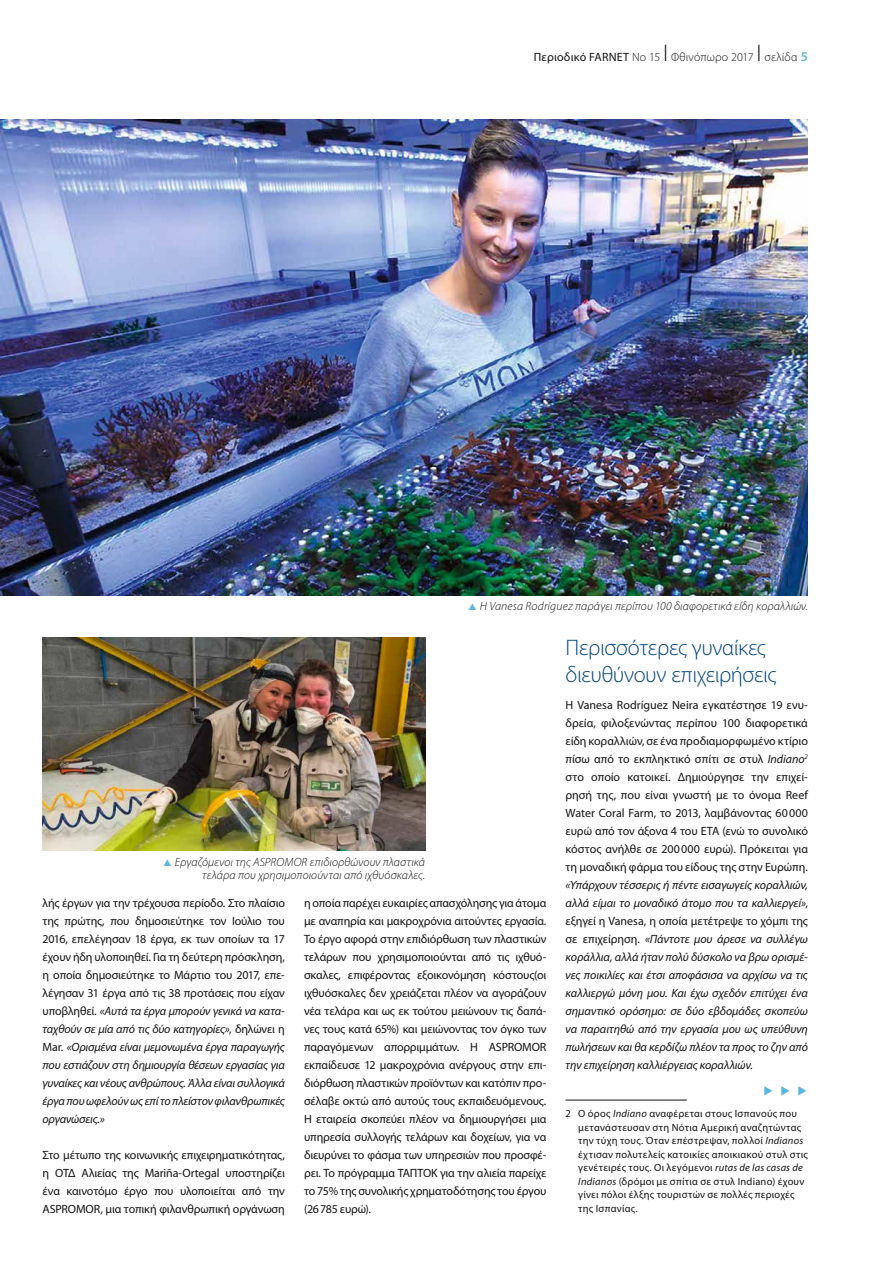
<style>
.page{position:relative;width:893px;height:1263px;background:#fff}
.page>*{position:absolute;margin:0;border:0;box-sizing:border-box;transform-origin:0 0}
.t1{font:300 22.5px/27px "Myriad Pro";letter-spacing:-.015em;color:#00467f}
.t2{font:15px "Apple Symbols";color:#5cb7de}
.t3{font:12px/18px "Myriad Pro";letter-spacing:-.01em;color:#141415;text-align:justify}
.t4{font:italic 12px/18px "Myriad Pro";letter-spacing:-.005em;color:#141415;text-align:justify}
.t5{font:italic 300 12px/13.5px "Myriad Pro";letter-spacing:.01em;color:#141415;text-align:right}
.t6{font:300 12px "Myriad Pro";letter-spacing:.015em;color:#141415}
.t7{font:10.5px/13.5px "Myriad Pro";letter-spacing:.02em;color:#141415}
.s1{font-weight:400}
.s2{font-size:24px}
.s3{font-weight:600;font-size:13.5px;color:#5cb7de}
.s4{color:#5cb7de}
.s5{font-style:italic}
.s6{font-style:normal}
</style>
<div class="page">
<img style="left:0;top:119px;width:808px;height:476px">
<hr style="left:566px;top:1100px;width:121px;height:1px;background:#141415">
<img style="left:43px;top:638px;width:382px;height:212px">
<p class="t6" style="left:534px;top:50px;width:276px"><span class="s1">Περιοδικό FARNET</span> No 15 <span class="s2">I</span> Φθινόπωρο 2017 <span class="s2">I</span> σελίδα <span class="s3">5</span></p>
<p class="t5" style="left:467px;top:600px;width:342px"><span class="s4">▲</span> H Vanesa Rodríguez παράγει περίπου 100 διαφορετικά είδη κοραλλιών.</p>
<p class="t5" style="left:163px;top:855px;width:264px"><span class="s4">▲</span> Εργαζόμενοι της ASPROMOR επιδιορθώνουν πλαστικά τελάρα που χρησιμοποιούνται από ιχθυόσκαλες.</p>
<p class="t3" style="left:43px;top:893px;width:244px">λής έργων για την τρέχουσα περίοδο. Στο πλαίσιο της πρώτης, που δημοσιεύτηκε τον Ιούλιο του 2016, επελέγησαν 18 έργα, εκ των οποίων τα 17 έχουν ήδη υλοποιηθεί. Για τη δεύτερη πρόσκληση, η οποία δημοσιεύτηκε το Μάρτιο του 2017, επε&shy;λέγησαν 31 έργα από τις 38 προτάσεις που είχαν υποβληθεί. <span class="s5">«Αυτά τα έργα μπορούν γενικά να κατα&shy;ταχθούν σε μία από τις δύο κατηγορίες»</span>, δηλώνει η Mar. <span class="s5">«Ορισμένα είναι μεμονωμένα έργα παραγωγής που εστιάζουν στη δημιουργία θέσεων εργασίας για γυναίκες και νέους ανθρώπους. Άλλα είναι συλλογικά έργα που ωφελούν ως επί το πλείστον φιλανθρωπικές οργανώσεις.»</span></p>
<p class="t3" style="left:43px;top:1145px;width:244px">Στο μέτωπο της κοινωνικής επιχειρηματικότητας, η ΟΤΔ Αλιείας της Mariña-Ortegal υποστηρίζει ένα καινοτόμο έργο που υλοποιείται από την ASPROMOR, μια τοπική φιλανθρωπική οργάνωση</p>
<p class="t3" style="left:304px;top:893px;width:244px">η οποία παρέχει ευκαιρίες απασχόλησης για άτομα με αναπηρία και μακροχρόνια αιτούντες εργασία.<br>Το έργο αφορά στην επιδιόρθωση των πλαστικών τελάρων που χρησιμοποιούνται από τις ιχθυό&shy;σκαλες, επιφέροντας εξοικονόμηση κόστους(οι ιχθυόσκαλες δεν χρειάζεται πλέον να αγοράζουν νέα τελάρα και ως εκ τούτου μειώνουν τις δαπά&shy;νες τους κατά 65%) και μειώνοντας τον όγκο των παραγόμενων απορριμμάτων. Η ASPROMOR εκπαίδευσε 12 μακροχρόνια ανέργους στην επι&shy;διόρθωση πλαστικών προϊόντων και κατόπιν προ&shy;σέλαβε οκτώ από αυτούς τους εκπαιδευόμενους.<br>Η εταιρεία σκοπεύει πλέον να δημιουργήσει μια υπηρεσία συλλογής τελάρων και δοχείων, για να διευρύνει το φάσμα των υπηρεσιών που προσφέ&shy;ρει. Το πρόγραμμα ΤΑΠΤΟΚ για την αλιεία παρείχε το 75% της συνολικής χρηματοδότησης του έργου (26785 ευρώ).</p>
<h1 class="t1" style="left:566px;top:634px;width:212px">Περισσότερες γυναίκες διευθύνουν επιχειρήσεις</h1>
<p class="t3" style="left:566px;top:695px;width:244px">Η Vanesa Rodríguez Neira εγκατέστησε 19 ενυ&shy;δρεία, φιλοξενώντας περίπου 100 διαφορετικά είδη κοραλλιών, σε ένα προδιαμορφωμένο κτίριο πίσω από το εκπληκτικό σπίτι σε στυλ <span class="s5">Indiano</span><sup>2 </sup>στο οποίο κατοικεί. Δημιούργησε την επιχεί&shy;ρησή της, που είναι γνωστή με το όνομα Reef Water Coral Farm, το 2013, λαμβάνοντας 60000 ευρώ από τον άξονα 4 του ΕΤΑ (ενώ το συνολικό κόστος ανήλθε σε 200000 ευρώ). Πρόκειται για τη μοναδική φάρμα του είδους της στην Ευρώπη.</p>
<p class="t4" style="left:566px;top:875px;width:244px">«Υπάρχουν τέσσερις ή πέντε εισαγωγείς κοραλλιών, αλλά είμαι το μοναδικό άτομο που τα καλλιεργεί»<span class="s6">, εξηγεί η Vanesa, η οποία μετέτρεψε το χόμπι της σε επιχείρηση.</span> «Πάντοτε μου άρεσε να συλλέγω κοράλλια, αλλά ήταν πολύ δύσκολο να βρω ορισμέ&shy;νες ποικιλίες και έτσι αποφάσισα να αρχίσω να τις καλλιεργώ μόνη μου. Και έχω σχεδόν επιτύχει ένα σημαντικό ορόσημο: σε δύο εβδομάδες σκοπεύω να παραιτηθώ από την εργασία μου ως υπεύθυνη πωλήσεων και θα κερδίζω πλέον τα προς το ζην από την επιχείρηση καλλιέργειας κοραλλιών.</p>
<p class="t2" style="left:763px;top:1081px;width:47px">▶ ▶ ▶</p>
<p class="t7" style="left:578px;top:1107px;width:231px;text-indent:-13px">2 Ο όρος <span class="s5">Indiano</span> αναφέρεται στους Ισπανούς που μετανάστευσαν στη Νότια Αμερική αναζητώντας την τύχη τους. Όταν επέστρεψαν, πολλοί <span class="s5">Indianos </span>έχτισαν πολυτελείς κατοικίες αποικιακού στυλ στις γενέτειρές τους. Οι λεγόμενοι <span class="s5">rutas de las casas de Indianos</span> (δρόμοι με σπίτια σε στυλ Indiano) έχουν γίνει πόλοι έλξης τουριστών σε πολλές περιοχές της Ισπανίας.</p>
</div>
